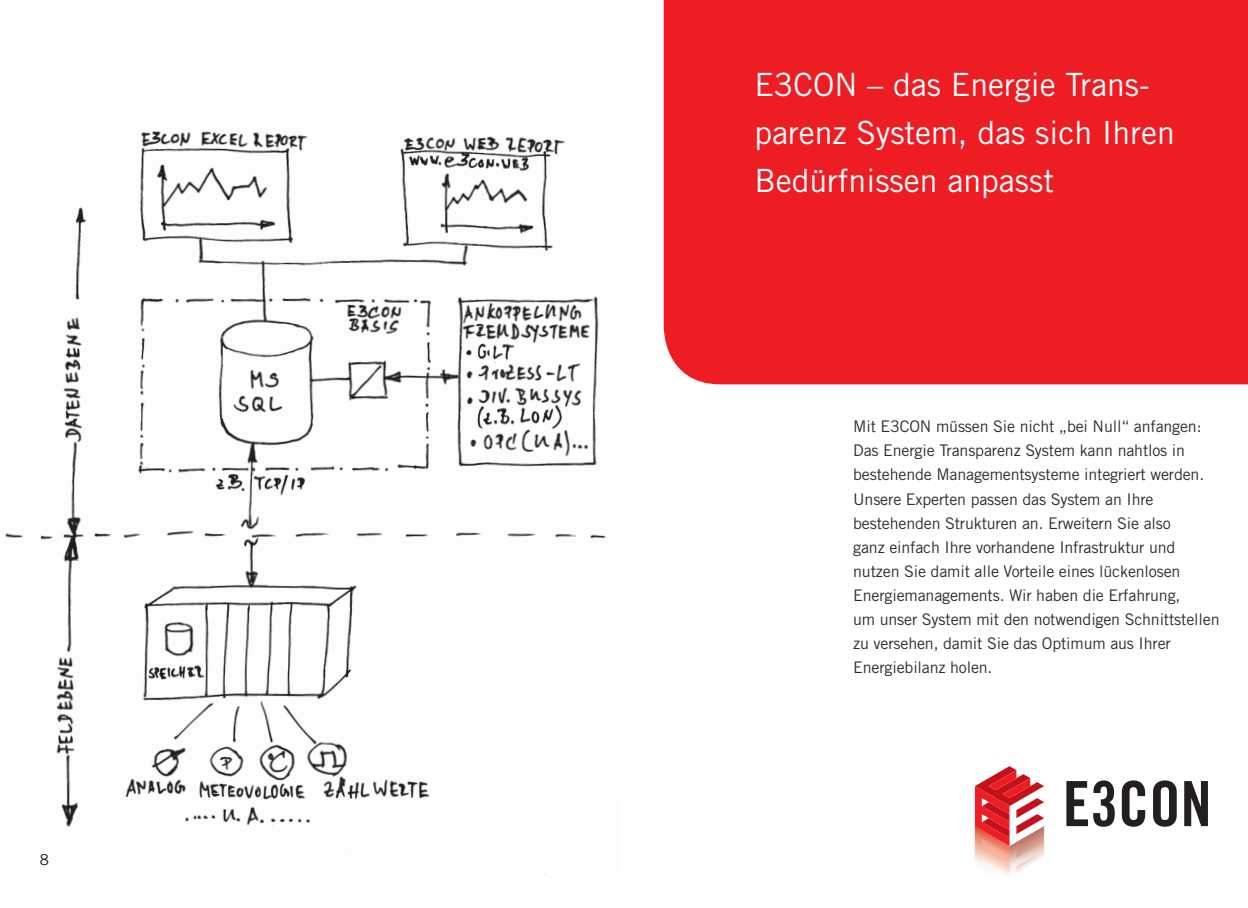
<style>
.page{position:relative;width:1248px;height:908px;background:#fff}
.page>*{position:absolute;margin:0;border:0;box-sizing:border-box;transform-origin:0 0}
.t1{font:62.4px "Trade Gothic LT Std Bd Cn 20";color:#231f20}
.Headline_1{font:32px/48px "Trade Gothic LT Std";color:#fff}
.Fliesstext_1{font:16px/24px "Trade Gothic LT Std";letter-spacing:-.01em;color:#2d2b31}
.t2{font:15px "Trade Gothic LT Std";color:#231f20}
</style>
<div class="page">
<img style="left:5px;top:131px;width:601px;height:744px">
<div style="left:663px;top:0;width:584px;height:384px;background:#ee1d23"></div>
<svg style="left:974px;top:766px;width:69px;height:110px"></svg>
<p class="t2" style="left:40px;top:850px;width:11px">8</p>
<p class="Headline_1" style="left:754px;top:60px;width:422px">E3CON – das Energie Trans&shy;parenz System, das sich Ihren<br>Bedürfnissen anpasst</p>
<p class="Fliesstext_1" style="left:853px;top:414px;width:368px">Mit E3CON müssen Sie nicht „bei Null“ anfangen:<br>Das Energie Transparenz System kann nahtlos in bestehende Managementsysteme integriert werden.<br>Unsere Experten passen das System an Ihre bestehenden Strukturen an. Erweitern Sie also<br>ganz einfach Ihre vorhandene Infrastruktur und nutzen Sie damit alle Vorteile eines lückenlosen Energiemanagements. Wir haben die Erfahrung,<br>um unser System mit den notwendigen Schnittstellen zu versehen, damit Sie das Optimum aus Ihrer Energiebilanz holen.</p>
<p class="t1" style="left:1062px;top:765px;width:150px">E3CON</p>
</div>
